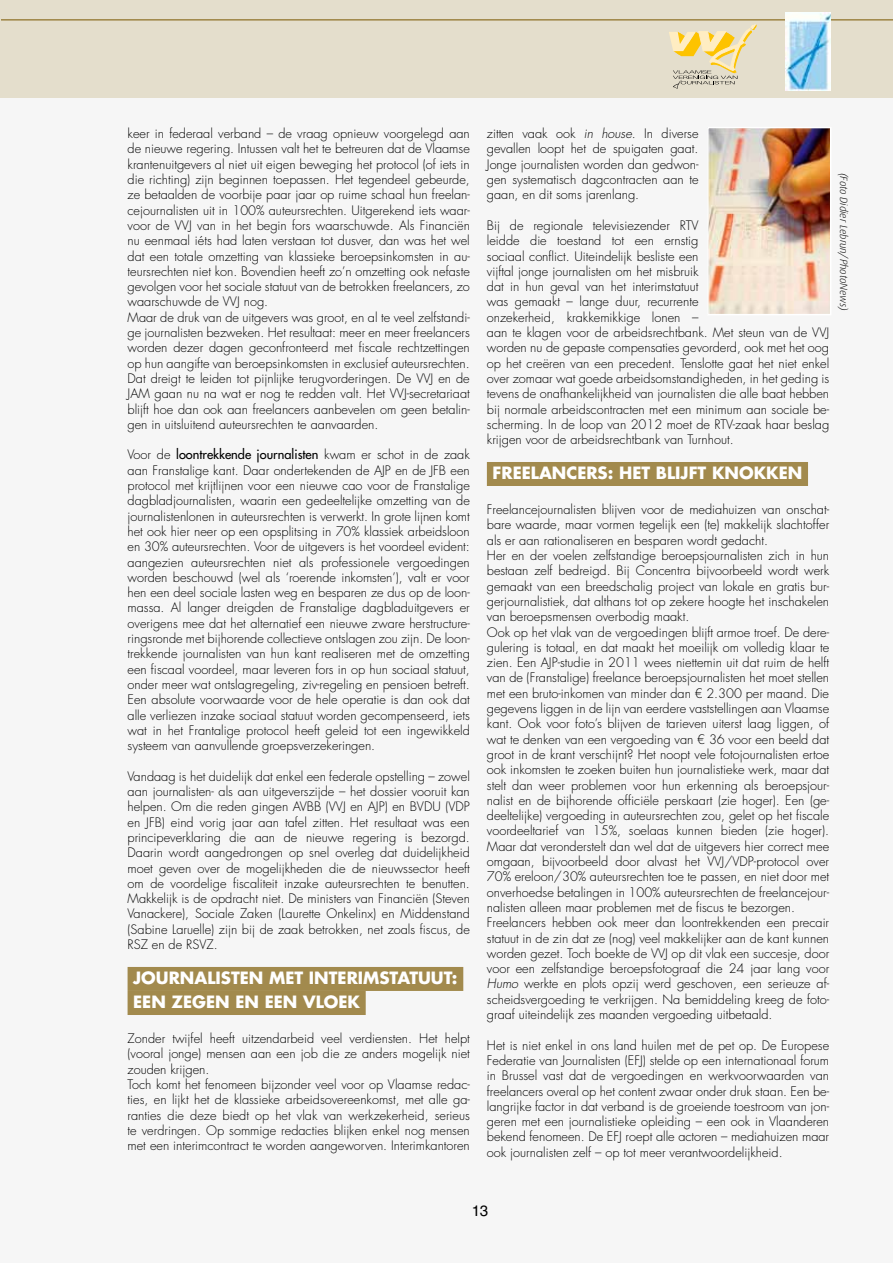
<style>
.page{position:relative;width:893px;height:1263px;background:#f6f6f6}
.page>*{position:absolute;margin:0;border:0;box-sizing:border-box;transform-origin:0 0}
.t1{font:700 16.5px/24px "Futura Std";color:#fff}
.t2{font:15px "Helvetica LT Std";color:#000}
.t3{font:300 12.75px/15.3px "Futura Std";color:#000}
.t4{font:italic 300 10.5px "Dax";color:#000}
.s1{font-weight:500}
.s2{font-style:italic}
</style>
<div class="page">
<div style="left:0;top:0;width:893px;height:98px;background:#e4decc"></div>
<hr style="left:0;top:20px;width:893px;height:1px;background:#7a5800">
<img style="left:785px;top:13px;width:46px;height:77px">
<svg style="left:669px;top:24px;width:87px;height:65px"></svg>
<div style="left:128px;top:967px;width:335px;height:24px;background:#a28a4d"></div>
<div style="left:128px;top:991px;width:238px;height:24px;background:#a28a4d"></div>
<div style="left:487px;top:462px;width:321px;height:24px;background:#a28a4d"></div>
<img style="left:710px;top:130px;width:118px;height:182px">
<div style="left:707px;top:127px;width:124px;height:188px;border:2px solid #fff"></div>
<p class="t3" style="left:128px;top:126px;width:344px">keer in federaal verband – de vraag opnieuw voorgelegd aan de nieuwe regering. Intussen valt het te betreuren dat de Vlaamse krantenuitgevers al niet uit eigen beweging het protocol (of iets in die richting) zijn beginnen toepassen. Het tegendeel gebeurde, ze betaalden de voorbije paar jaar op ruime schaal hun freelan&shy;cejournalisten uit in 100% auteursrechten. Uitgerekend iets waar&shy;voor de VVJ van in het begin fors waarschuwde. Als Financiën nu eenmaal iéts had laten verstaan tot dusver, dan was het wel dat een totale omzetting van klassieke beroepsinkomsten in au&shy;teursrechten niet kon. Bovendien heeft zo’n omzetting ook nefaste gevolgen voor het sociale statuut van de betrokken freelancers, zo waarschuwde de VVJ nog.<br>Maar de druk van de uitgevers was groot, en al te veel zelfstandi&shy;ge journalisten bezweken. Het resultaat: meer en meer freelancers worden dezer dagen geconfronteerd met fiscale rechtzettingen op hun aangifte van beroepsinkomsten in exclusief auteursrechten.<br>Dat dreigt te leiden tot pijnlijke terugvorderingen. De VVJ en de JAM gaan nu na wat er nog te redden valt. Het VVJ-secretariaat blijft hoe dan ook aan freelancers aanbevelen om geen betalin&shy;gen in uitsluitend auteursrechten te aanvaarden.</p>
<p class="t3" style="left:128px;top:447px;width:344px;text-align:justify">Voor de <span class="s1">loontrekkende journalisten</span> kwam er schot in de zaak aan Franstalige kant. Daar ondertekenden de AJP en de JFB een protocol met krijtlijnen voor een nieuwe cao voor de Franstalige dagbladjournalisten, waarin een gedeeltelijke omzetting van de journalistenlonen in auteursrechten is verwerkt. In grote lijnen komt het ook hier neer op een opsplitsing in 70% klassiek arbeidsloon en 30% auteursrechten. Voor de uitgevers is het voordeel evident: aangezien auteursrechten niet als professionele vergoedingen worden beschouwd (wel als ‘roerende inkomsten’), valt er voor hen een deel sociale lasten weg en besparen ze dus op de loon&shy;massa. Al langer dreigden de Franstalige dagbladuitgevers er overigens mee dat het alternatief een nieuwe zware herstructure&shy;ringsronde met bijhorende collectieve ontslagen zou zijn. De loon&shy;trekkende journalisten van hun kant realiseren met de omzetting een fiscaal voordeel, maar leveren fors in op hun sociaal statuut, onder meer wat ontslagregeling, ziv-regeling en pensioen betreft.<br>Een absolute voorwaarde voor de hele operatie is dan ook dat alle verliezen inzake sociaal statuut worden gecompenseerd, iets wat in het Frantalige protocol heeft geleid tot een ingewikkeld systeem van aanvullende groepsverzekeringen.</p>
<p class="t3" style="left:128px;top:769px;width:344px;text-align:justify">Vandaag is het duidelijk dat enkel een federale opstelling – zowel aan journalisten- als aan uitgeverszijde – het dossier vooruit kan helpen. Om die reden gingen AVBB (VVJ en AJP) en BVDU (VDP en JFB) eind vorig jaar aan tafel zitten. Het resultaat was een principeverklaring die aan de nieuwe regering is bezorgd.<br>Daarin wordt aangedrongen op snel overleg dat duidelijkheid moet geven over de mogelijkheden die de nieuwssector heeft om de voordelige fiscaliteit inzake auteursrechten te benutten.<br>Makkelijk is de opdracht niet. De ministers van Financiën (Steven Vanackere), Sociale Zaken (Laurette Onkelinx) en Middenstand (Sabine Laruelle) zijn bij de zaak betrokken, net zoals fiscus, de RSZ en de RSVZ.</p>
<p class="t1" style="left:133px;top:966px;width:326px">JOURNALISTEN MET INTERIMSTATUUT:<br>EEN ZEGEN EN EEN VLOEK</p>
<p class="t3" style="left:128px;top:1031px;width:344px">Zonder twijfel heeft uitzendarbeid veel verdiensten. Het helpt (vooral jonge) mensen aan een job die ze anders mogelijk niet zouden krijgen.<br>Toch komt het fenomeen bijzonder veel voor op Vlaamse redac&shy;ties, en lijkt het de klassieke arbeidsovereenkomst, met alle ga&shy;ranties die deze biedt op het vlak van werkzekerheid, serieus te verdringen. Op sommige redacties blijken enkel nog mensen met een interimcontract te worden aangeworven. Interimkantoren</p>
<p class="t3" style="left:487px;top:126px;width:213px;text-align:justify">zitten vaak ook <span class="s2">in house</span>. In diverse gevallen loopt het de spuigaten gaat.<br>Jonge journalisten worden dan gedwon&shy;gen systematisch dagcontracten aan te gaan, en dit soms jarenlang.</p>
<p class="t3" style="left:487px;top:218px;width:344px">Bij de regionale televisiezender RTV<br>leidde die toestand tot een ernstig<br>sociaal conflict. Uiteindelijk besliste een<br>vijftal jonge journalisten om het misbruik<br>dat in hun geval van het interimstatuut<br>was gemaakt – lange duur, recurrente<br>onzekerheid, krakkemikkige lonen –<br>aan te klagen voor de arbeidsrechtbank. Met steun van de VVJ worden nu de gepaste compensaties gevorderd, ook met het oog op het creëren van een precedent. Tenslotte gaat het niet enkel over zomaar wat goede arbeidsomstandigheden, in het geding is tevens de onafhankelijkheid van journalisten die alle baat hebben bij normale arbeidscontracten met een minimum aan sociale be&shy;scherming. In de loop van 2012 moet de RTV-zaak haar beslag krijgen voor de arbeidsrechtbank van Turnhout.</p>
<p class="t1" style="left:493px;top:461px;width:311px">FREELANCERS: HET BLIJFT KNOKKEN</p>
<p class="t3" style="left:487px;top:502px;width:344px">Freelancejournalisten blijven voor de mediahuizen van onschat&shy;bare waarde, maar vormen tegelijk een (te) makkelijk slachtoffer als er aan rationaliseren en besparen wordt gedacht.<br>Her en der voelen zelfstandige beroepsjournalisten zich in hun bestaan zelf bedreigd. Bij Concentra bijvoorbeeld wordt werk gemaakt van een breedschalig project van lokale en gratis bur&shy;gerjournalistiek, dat althans tot op zekere hoogte het inschakelen van beroepsmensen overbodig maakt.<br>Ook op het vlak van de vergoedingen blijft armoe troef. De dere&shy;gulering is totaal, en dat maakt het moeilijk om volledig klaar te zien. Een AJP-studie in 2011 wees niettemin uit dat ruim de helft van de (Franstalige) freelance beroepsjournalisten het moet stellen met een bruto-inkomen van minder dan € 2.300 per maand. Die gegevens liggen in de lijn van eerdere vaststellingen aan Vlaamse kant. Ook voor foto’s blijven de tarieven uiterst laag liggen, of wat te denken van een vergoeding van € 36 voor een beeld dat groot in de krant verschijnt? Het noopt vele fotojournalisten ertoe ook inkomsten te zoeken buiten hun journalistieke werk, maar dat stelt dan weer problemen voor hun erkenning als beroepsjour&shy;nalist en de bijhorende officiële perskaart (zie hoger). Een (ge&shy;deeltelijke) vergoeding in auteursrechten zou, gelet op het fiscale voordeeltarief van 15%, soelaas kunnen bieden (zie hoger).<br>Maar dat veronderstelt dan wel dat de uitgevers hier correct mee omgaan, bijvoorbeeld door alvast het VVJ/VDP-protocol over 70% ereloon/30% auteursrechten toe te passen, en niet door met onverhoedse betalingen in 100% auteursrechten de freelancejour&shy;nalisten alleen maar problemen met de fiscus te bezorgen.<br>Freelancers hebben ook meer dan loontrekkenden een precair statuut in de zin dat ze (nog) veel makkelijker aan de kant kunnen worden gezet. Toch boekte de VVJ op dit vlak een succesje, door voor een zelfstandige beroepsfotograaf die 24 jaar lang voor <span class="s2">Humo</span> werkte en plots opzij werd geschoven, een serieuze af&shy;scheidsvergoeding te verkrijgen. Na bemiddeling kreeg de foto&shy;graaf uiteindelijk zes maanden vergoeding uitbetaald.</p>
<p class="t3" style="left:487px;top:1038px;width:344px;text-align:justify">Het is niet enkel in ons land huilen met de pet op. De Europese Federatie van Journalisten (EFJ) stelde op een internationaal forum in Brussel vast dat de vergoedingen en werkvoorwaarden van freelancers overal op het content zwaar onder druk staan. Een be&shy;langrijke factor in dat verband is de groeiende toestroom van jon&shy;geren met een journalistieke opleiding – een ook in Vlaanderen bekend fenomeen. De EFJ roept alle actoren – mediahuizen maar ook journalisten zelf – op tot meer verantwoordelijkheid.</p>
<p class="t4" style="left:849px;top:173px;width:140px;rotate:90deg">(Foto Didier Lebrun/PhotoNews)</p>
<p class="t2" style="left:472px;top:1202px;width:18px">13</p>
</div>
